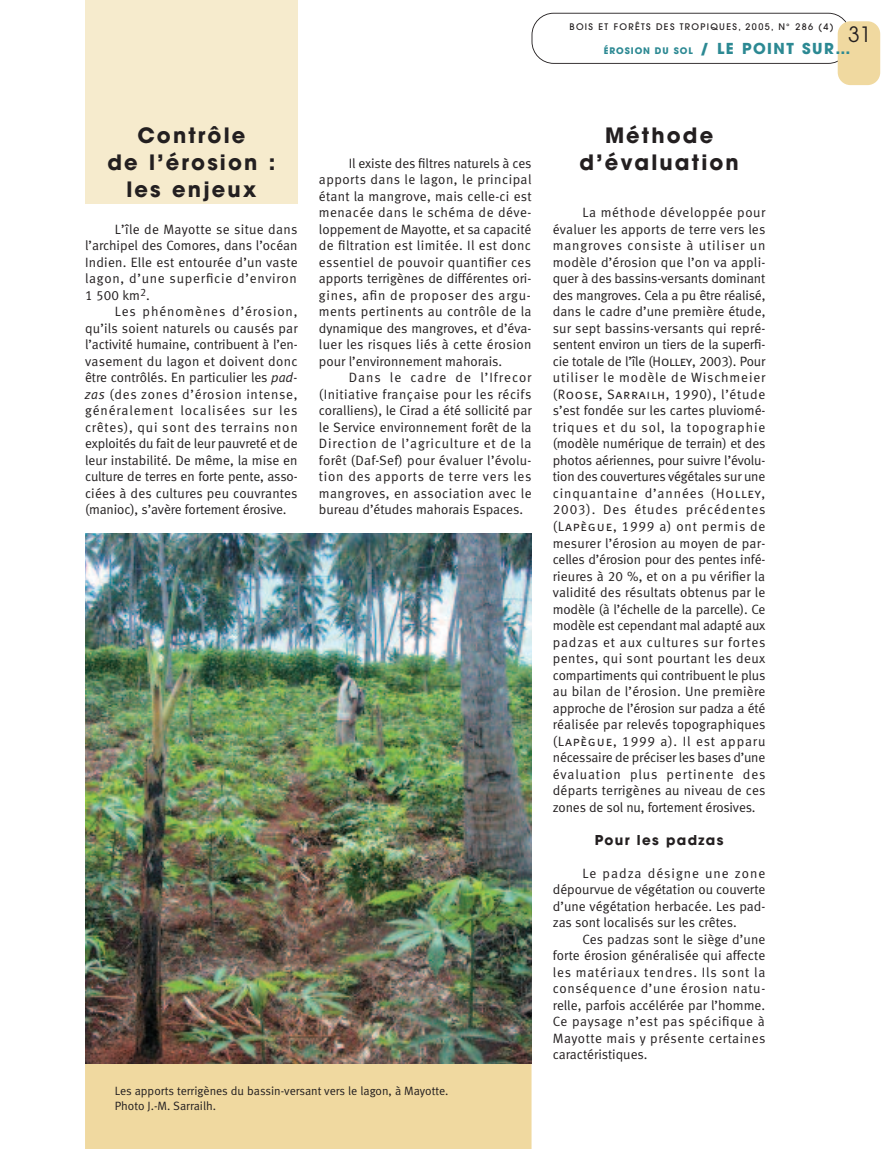
<style>
.page{position:relative;width:893px;height:1149px;background:#fff}
.page>*{position:absolute;margin:0;border:0;box-sizing:border-box;transform-origin:0 0}
.t1{font:700 21px/27px "Avant Garde";letter-spacing:.1em;color:#231f20;text-align:center}
.t2{font:21px "Avant Garde";color:#231f20}
.t3{font:13.5px/16.5px "Meta Normal LF";letter-spacing:.005em;color:#231f20;text-align:justify}
.t4{font:700 13.5px "Avant Garde";letter-spacing:.1em;color:#231f20}
.t5{font:12px/15px "Meta Normal LF";color:#231f20}
.t6{font:500 9px "Avant Garde";letter-spacing:.15em;color:#231f20}
.t7{font:700 9px "Avant Garde";letter-spacing:.1em;color:#2c8993}
.s1{font-size:15px}
.s2{font-style:italic}
.s3{font-family:"Meta Normal LF Caps"}
</style>
<div class="page">
<div style="left:85px;top:0;width:213px;height:203px;background:#f6ebcd"></div>
<svg style="left:531px;top:13px;width:316px;height:51px"></svg>
<div style="left:838px;top:21px;width:42px;height:64px;background:#f0d9a0;border-radius:13px"></div>
<div style="left:85px;top:1063px;width:446px;height:85px;background:#f0d9a0"></div>
<img style="left:85px;top:533px;width:446px;height:530px">
<p class="t6" style="left:569px;top:23px;width:266px">BOIS ET FORÊTS DES TROPIQUES, 2005, N° 286 (4)</p>
<h1 class="t2" style="left:848px;top:26px;width:25px">31</h1>
<p class="t7" style="left:604px;top:47px;width:248px">ÉROSION DU SOL <span class="s1">/ LE POINT SUR…</span></p>
<h1 class="t1" style="left:107px;top:125px;width:169px">Contrôle<br>de l’érosion : les enjeux</h1>
<p class="t3" style="left:85px;top:222px;width:214px;text-indent:30px">L’île de Mayotte se situe dans l’archipel des Comores, dans l’océan Indien. Elle est entourée d’un vaste lagon, d’une superficie d’environ 1 500 km<sup>2</sup>.</p>
<p class="t3" style="left:85px;top:304px;width:214px;text-indent:30px">Les phénomènes d’érosion, qu’ils soient naturels ou causés par l’activité humaine, contribuent à l’en&shy;vasement du lagon et doivent donc être contrôlés. En particulier les <span class="s2">pad&shy;zas</span> (des zones d’érosion intense, généralement localisées sur les crêtes), qui sont des terrains non exploités du fait de leur pauvreté et de leur instabilité. De même, la mise en culture de terres en forte pente, asso&shy;ciées à des cultures peu couvrantes (manioc), s’avère fortement érosive.</p>
<p class="t3" style="left:319px;top:156px;width:214px;text-indent:30px">Il existe des filtres naturels à ces apports dans le lagon, le principal étant la mangrove, mais celle-ci est menacée dans le schéma de déve&shy;loppement de Mayotte, et sa capacité de filtration est limitée. Il est donc essentiel de pouvoir quantifier ces apports terrigènes de différentes ori&shy;gines, afin de proposer des argu&shy;ments pertinents au contrôle de la dynamique des mangroves, et d’éva&shy;luer les risques liés à cette érosion pour l’environnement mahorais.</p>
<p class="t3" style="left:319px;top:370px;width:214px;text-indent:30px">Dans le cadre de l’Ifrecor (Initiative française pour les récifs coralliens), le Cirad a été sollicité par le Service environnement forêt de la Direction de l’agriculture et de la forêt (Daf-Sef) pour évaluer l’évolu&shy;tion des apports de terre vers les mangroves, en association avec le bureau d’études mahorais Espaces.</p>
<p class="t5" style="left:115px;top:1083px;width:335px">Les apports terrigènes du bassin-versant vers le lagon, à Mayotte.<br>Photo J.-M. Sarrailh.</p>
<h1 class="t1" style="left:579px;top:125px;width:161px">Méthode d’évaluation</h1>
<p class="t3" style="left:553px;top:205px;width:214px;text-indent:30px">La méthode développée pour évaluer les apports de terre vers les mangroves consiste à utiliser un modèle d’érosion que l’on va appli&shy;quer à des bassins-versants dominant des mangroves. Cela a pu être réalisé, dans le cadre d’une première étude, sur sept bassins-versants qui repré&shy;sentent environ un tiers de la superfi&shy;cie totale de l’île (H<span class="s3">olley</span>, 2003). Pour utiliser le modèle de Wischmeier (R<span class="s3">oose</span>, S<span class="s3">arrailh,</span> 1990), l’étude s’est fondée sur les cartes pluviomé&shy;triques et du sol, la topographie (modèle numérique de terrain) et des photos aériennes, pour suivre l’évolu&shy;tion des couvertures végétales sur une cinquantaine d’années (H<span class="s3">olley</span>, 2003). Des études précédentes (<span class="s3">Lapègue</span>, 1999 a) ont permis de mesurer l’érosion au moyen de par&shy;celles d’érosion pour des pentes infé&shy;rieures à 20 %, et on a pu vérifier la validité des résultats obtenus par le modèle (à l’échelle de la parcelle). Ce modèle est cependant mal adapté aux padzas et aux cultures sur fortes pentes, qui sont pourtant les deux compartiments qui contribuent le plus au bilan de l’érosion. Une première approche de l’érosion sur padza a été réalisée par relevés topographiques (<span class="s3">Lapègue</span>, 1999 a). Il est apparu nécessaire de préciser les bases d’une évaluation plus pertinente des départs terrigènes au niveau de ces zones de sol nu, fortement érosives.</p>
<p class="t4" style="left:595px;top:834px;width:130px">Pour les padzas</p>
<p class="t3" style="left:553px;top:865px;width:214px;text-indent:30px">Le padza désigne une zone dépourvue de végétation ou couverte d’une végétation herbacée. Les pad&shy;zas sont localisés sur les crêtes.</p>
<p class="t3" style="left:553px;top:931px;width:214px;text-indent:30px">Ces padzas sont le siège d’une forte érosion généralisée qui affecte les matériaux tendres. Ils sont la conséquence d’une érosion natu&shy;relle, parfois accélérée par l’homme.<br>Ce paysage n’est pas spécifique à Mayotte mais y présente certaines caractéristiques.</p>
</div>
